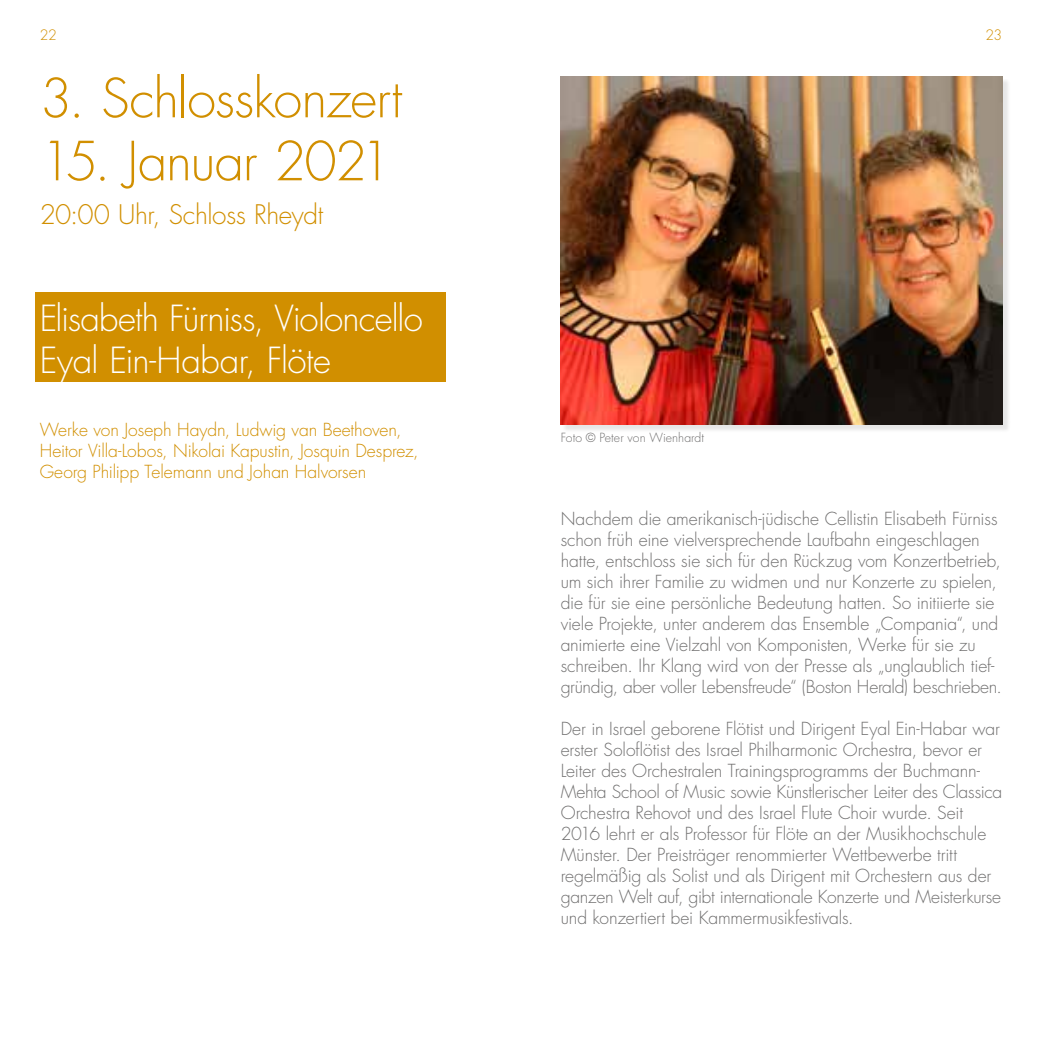
<style>
.page{position:relative;width:1042px;height:1042px;background:#fff}
.page>*{position:absolute;margin:0;border:0;box-sizing:border-box;transform-origin:0 0}
.t1{font:300 52.5px "Futura";letter-spacing:-.02em;color:#d18f00}
.t2{font:300 35px/42px "Futura";letter-spacing:-.025em;color:#fff}
.t3{font:300 26.25px "Futura";letter-spacing:-.015em;color:#d18f00}
.t4{font:300 17.5px/21px "Futura";letter-spacing:-.01em;color:#706f6f}
.t5{font:300 17.5px/21px "Futura";letter-spacing:-.005em;color:#d18f00}
.t6{font:300 14px "Futura";color:#d18f00}
.t7{font:300 12.25px "Futura";letter-spacing:.005em;color:#706f6f}
</style>
<div class="page">
<div style="left:562px;top:79px;width:448px;height:353px;background:#000;opacity:.1"></div>
<img style="left:561px;top:77px;width:441px;height:347px">
<div style="left:35px;top:293px;width:410px;height:56px;background:#d18f00"></div>
<div style="left:35px;top:337px;width:410px;height:45px;background:#d18f00"></div>
<p class="t6" style="left:40px;top:26px;width:19px">22</p>
<p class="t6" style="left:985px;top:26px;width:18px">23</p>
<h1 class="t1" style="left:40px;top:64px;width:364px">3. Schlosskonzert</h1>
<h1 class="t1" style="left:40px;top:127px;width:354px">15. Januar 2021</h1>
<h3 class="t3" style="left:40px;top:198px;width:285px">20:00 Uhr, Schloss Rheydt</h3>
<h2 class="t2" style="left:40px;top:297px;width:385px">Elisabeth Fürniss, Violoncello<br>Eyal Ein-Habar, Flöte</h2>
<p class="t5" style="left:40px;top:419px;width:380px">Werke von Joseph Haydn, Ludwig van Beethoven,<br>Heitor Villa-Lobos, Nikolai Kapustin, Josquin Desprez,<br>Georg Philipp Telemann und Johan Halvorsen</p>
<p class="t7" style="left:561px;top:430px;width:145px">Foto © Peter von Wienhardt</p>
<p class="t4" style="left:561px;top:508px;width:443px">Nachdem die amerikanisch-jüdische Cellistin Elisabeth Fürniss schon früh eine vielversprechende Laufbahn eingeschlagen hatte, entschloss sie sich für den Rückzug vom Konzertbetrieb, um sich ihrer Familie zu widmen und nur Konzerte zu spielen, die für sie eine persönliche Bedeutung hatten. So initiierte sie viele Projekte, unter anderem das Ensemble „Compania“, und animierte eine Vielzahl von Komponisten, Werke für sie zu schreiben. Ihr Klang wird von der Presse als „unglaublich tief&shy;gründig, aber voller Lebensfreude“ (Boston Herald) beschrieben.</p>
<p class="t4" style="left:561px;top:718px;width:443px">Der in Israel geborene Flötist und Dirigent Eyal Ein-Habar war erster Soloflötist des Israel Philharmonic Orchestra, bevor er Leiter des Orchestralen Trainingsprogramms der Buchmann-Mehta School of Music sowie Künstlerischer Leiter des Classica Orchestra Rehovot und des Israel Flute Choir wurde. Seit 2016 lehrt er als Professor für Flöte an der Musikhochschule Münster. Der Preisträger renommierter Wettbewerbe tritt regelmäßig als Solist und als Dirigent mit Orchestern aus der ganzen Welt auf, gibt internationale Konzerte und Meisterkurse und konzertiert bei Kammermusikfestivals.</p>
</div>
